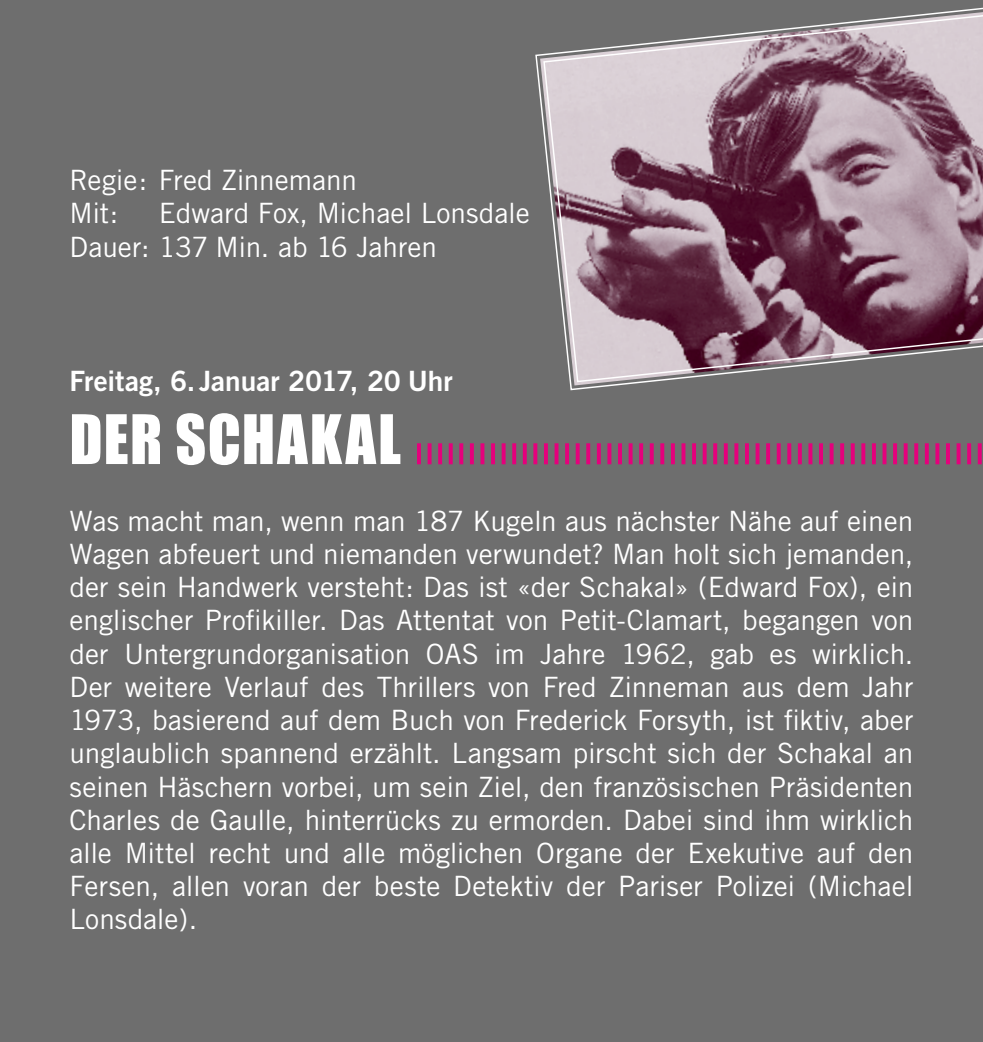
<style>
.page{position:relative;width:983px;height:1042px;background:#fff}
.page>*{position:absolute;margin:0;border:0;box-sizing:border-box;transform-origin:0 0}
.t1{font:63px "Impact";letter-spacing:.03em;color:#fff;scale:.95 1}
.t2{font:28px/33.2px "Trade Gothic";letter-spacing:-.005em;color:#fff}
.t3{font:28px "Trade Gothic Bold Two";letter-spacing:-.005em;color:#fff}
</style>
<div class="page">
<div style="left:0;top:0;width:982px;height:1042px;background:#6e6e6e"></div>
<svg style="left:542px;top:12px;width:440px;height:371px"></svg>
<hr style="left:417px;top:443px;width:4px;height:21px;background:#e5007c">
<svg style="left:427px;top:443px;width:4px;height:21px"></svg>
<svg style="left:438px;top:443px;width:4px;height:21px"></svg>
<svg style="left:448px;top:443px;width:4px;height:21px"></svg>
<svg style="left:459px;top:443px;width:4px;height:21px"></svg>
<hr style="left:470px;top:443px;width:3px;height:21px;background:#e5007c">
<svg style="left:480px;top:443px;width:4px;height:21px"></svg>
<hr style="left:491px;top:443px;width:4px;height:21px;background:#e5007c">
<svg style="left:501px;top:443px;width:4px;height:21px"></svg>
<svg style="left:512px;top:443px;width:4px;height:21px"></svg>
<svg style="left:522px;top:443px;width:4px;height:21px"></svg>
<svg style="left:533px;top:443px;width:4px;height:21px"></svg>
<hr style="left:544px;top:443px;width:3px;height:21px;background:#e5007c">
<svg style="left:554px;top:443px;width:4px;height:21px"></svg>
<svg style="left:565px;top:443px;width:4px;height:21px"></svg>
<svg style="left:575px;top:443px;width:4px;height:21px"></svg>
<svg style="left:586px;top:443px;width:4px;height:21px"></svg>
<svg style="left:596px;top:443px;width:4px;height:21px"></svg>
<svg style="left:607px;top:443px;width:4px;height:21px"></svg>
<hr style="left:618px;top:443px;width:3px;height:21px;background:#e5007c">
<svg style="left:628px;top:443px;width:4px;height:21px"></svg>
<svg style="left:639px;top:443px;width:4px;height:21px"></svg>
<svg style="left:649px;top:443px;width:4px;height:21px"></svg>
<svg style="left:660px;top:443px;width:4px;height:21px"></svg>
<svg style="left:671px;top:443px;width:3px;height:21px"></svg>
<svg style="left:681px;top:443px;width:4px;height:21px"></svg>
<hr style="left:692px;top:443px;width:3px;height:21px;background:#e5007c">
<svg style="left:702px;top:443px;width:4px;height:21px"></svg>
<svg style="left:713px;top:443px;width:4px;height:21px"></svg>
<svg style="left:723px;top:443px;width:4px;height:21px"></svg>
<svg style="left:734px;top:443px;width:4px;height:21px"></svg>
<svg style="left:745px;top:443px;width:3px;height:21px"></svg>
<svg style="left:755px;top:443px;width:4px;height:21px"></svg>
<hr style="left:766px;top:443px;width:3px;height:21px;background:#e5007c">
<svg style="left:776px;top:443px;width:4px;height:21px"></svg>
<svg style="left:787px;top:443px;width:4px;height:21px"></svg>
<svg style="left:797px;top:443px;width:4px;height:21px"></svg>
<svg style="left:808px;top:443px;width:4px;height:21px"></svg>
<svg style="left:819px;top:443px;width:3px;height:21px"></svg>
<svg style="left:829px;top:443px;width:4px;height:21px"></svg>
<hr style="left:840px;top:443px;width:3px;height:21px;background:#e5007c">
<svg style="left:850px;top:443px;width:4px;height:21px"></svg>
<svg style="left:861px;top:443px;width:4px;height:21px"></svg>
<svg style="left:872px;top:443px;width:3px;height:21px"></svg>
<svg style="left:882px;top:443px;width:4px;height:21px"></svg>
<svg style="left:893px;top:443px;width:3px;height:21px"></svg>
<svg style="left:903px;top:443px;width:4px;height:21px"></svg>
<hr style="left:914px;top:443px;width:3px;height:21px;background:#e5007c">
<svg style="left:924px;top:443px;width:4px;height:21px"></svg>
<svg style="left:935px;top:443px;width:4px;height:21px"></svg>
<svg style="left:946px;top:443px;width:3px;height:21px"></svg>
<svg style="left:956px;top:443px;width:4px;height:21px"></svg>
<svg style="left:967px;top:443px;width:3px;height:21px"></svg>
<svg style="left:977px;top:443px;width:4px;height:21px"></svg>
<svg style="left:982px;top:443px;width:1px;height:21px"></svg>
<p class="t2" style="left:69px;top:163px;width:289px">Regie: Fred Zinnemann<br>Mit:</p>
<p class="t2" style="left:69px;top:196px;width:461px;text-indent:89px">Edward Fox, Michael Lonsdale<br>Dauer: 137 Min. ab 16 Jahren</p>
<p class="t3" style="left:69px;top:364px;width:385px">Freitag, 6. Januar 2017, 20 Uhr</p>
<h1 class="t1" style="left:69px;top:390px;width:350px">DER SCHAKAL</h1>
<p class="t2" style="left:69px;top:503px;width:845px;text-align:justify">Was macht man, wenn man 187 Kugeln aus nächster Nähe auf einen Wagen abfeuert und niemanden verwundet? Man holt sich jemanden, der sein Handwerk versteht: Das ist «der Schakal» (Edward Fox), ein englischer Profikiller. Das Attentat von Petit-Clamart, begangen von der Untergrundorganisation OAS im Jahre 1962, gab es wirklich.<br>Der weitere Verlauf des Thrillers von Fred Zinneman aus dem Jahr 1973, basierend auf dem Buch von Frederick Forsyth, ist fiktiv, aber unglaublich spannend erzählt. Langsam pirscht sich der Schakal an seinen Häschern vorbei, um sein Ziel, den französischen Präsidenten Charles de Gaulle, hinterrücks zu ermorden. Dabei sind ihm wirklich alle Mittel recht und alle möglichen Organe der Exekutive auf den Fersen, allen voran der beste Detektiv der Pariser Polizei (Michael Lonsdale).</p>
</div>
